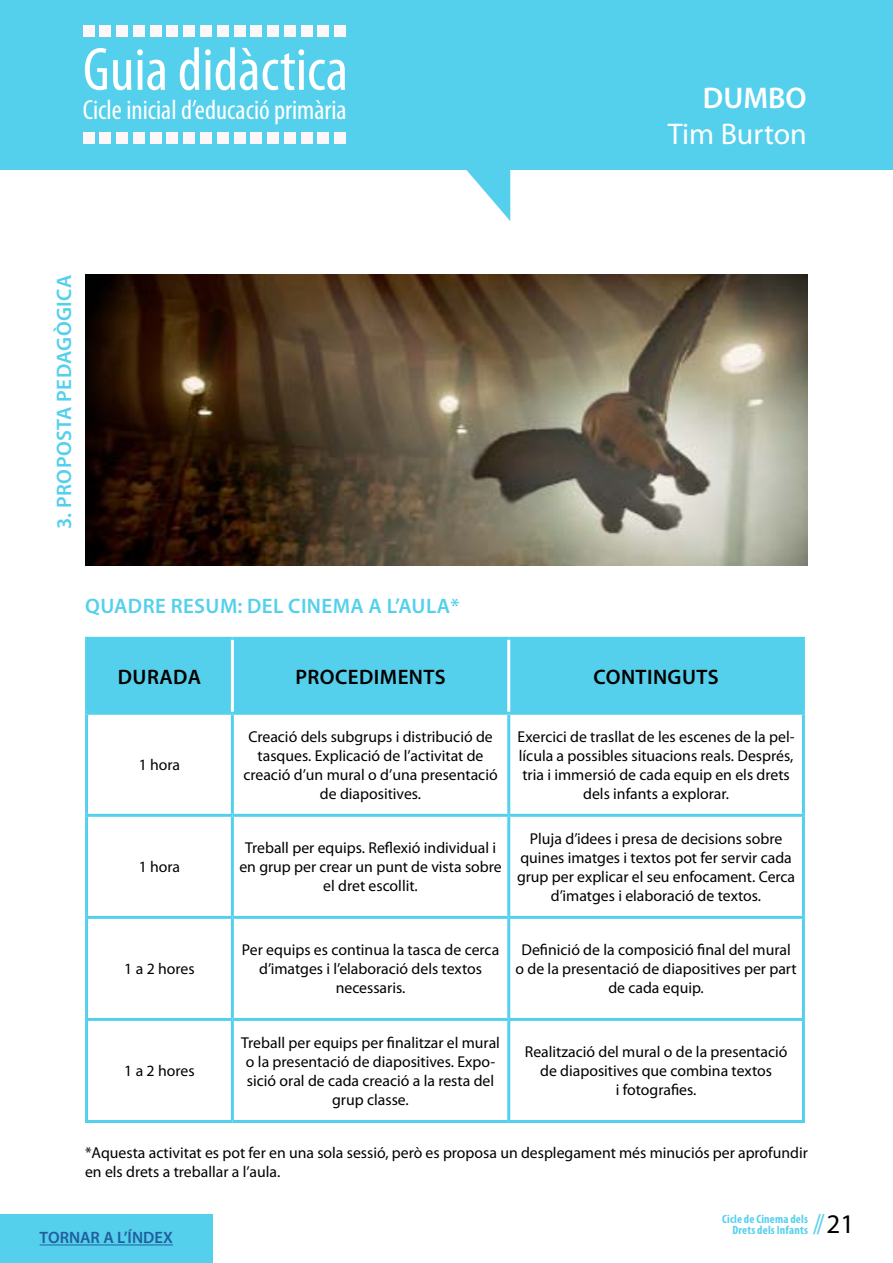
<style>
.page{position:relative;width:893px;height:1263px;background:#fff}
.page>*{position:absolute;margin:0;border:0;box-sizing:border-box;transform-origin:0 0}
.t1{font:condensed 61.5px "Myriad Pro";color:#fff}
.t2{font:30px "Myriad Pro";color:#fff}
.t3{font:600 30px "Myriad Pro";color:#fff}
.t4{font:28.5px "Minion Pro";color:#55d0ec}
.t5{font:condensed 27.75px "Myriad Pro";color:#fff}
.t6{font:600 21px "Myriad Pro";letter-spacing:.02em;color:#55d0ec}
.t7{font:600 21px "Myriad Pro";letter-spacing:.02em;color:#000}
.t8{font:600 16.5px "Myriad Pro";color:#215e9e}
.t9{font:15.75px/18.9px "Myriad Pro";color:#000;text-align:center}
.t10{font:700 condensed 12px/10.5px "Myriad Pro";letter-spacing:.015em;color:#55d0ec;text-align:right}
.s1{font-family:"Myriad Pro";font-size:27px;color:#000}
</style>
<div class="page">
<div style="left:0;top:0;width:893px;height:169px;background:#55d0ec"></div>
<svg style="left:459px;top:169px;width:51px;height:52px"></svg>
<div style="left:83px;top:26px;width:11px;height:11px;background:#fef7fa"></div>
<div style="left:100px;top:26px;width:11px;height:11px;background:#fef7fa"></div>
<div style="left:116px;top:26px;width:12px;height:11px;background:#fef7fa"></div>
<div style="left:133px;top:26px;width:12px;height:11px;background:#fef7fa"></div>
<div style="left:150px;top:26px;width:11px;height:11px;background:#fef7fa"></div>
<div style="left:167px;top:26px;width:11px;height:11px;background:#fef7fa"></div>
<div style="left:183px;top:26px;width:12px;height:11px;background:#fef7fa"></div>
<div style="left:200px;top:26px;width:12px;height:11px;background:#fef7fa"></div>
<div style="left:217px;top:26px;width:11px;height:11px;background:#fef7fa"></div>
<div style="left:234px;top:26px;width:11px;height:11px;background:#fef7fa"></div>
<div style="left:251px;top:26px;width:11px;height:11px;background:#fef7fa"></div>
<div style="left:267px;top:26px;width:12px;height:11px;background:#fef7fa"></div>
<div style="left:284px;top:26px;width:12px;height:11px;background:#fef7fa"></div>
<div style="left:301px;top:26px;width:11px;height:11px;background:#fef7fa"></div>
<div style="left:318px;top:26px;width:11px;height:11px;background:#fef7fa"></div>
<div style="left:334px;top:26px;width:12px;height:11px;background:#fef7fa"></div>
<div style="left:83px;top:132px;width:11px;height:12px;background:#fef7fa"></div>
<div style="left:100px;top:132px;width:11px;height:12px;background:#fef7fa"></div>
<div style="left:116px;top:132px;width:12px;height:12px;background:#fef7fa"></div>
<div style="left:133px;top:132px;width:12px;height:12px;background:#fef7fa"></div>
<div style="left:150px;top:132px;width:11px;height:12px;background:#fef7fa"></div>
<div style="left:167px;top:132px;width:11px;height:12px;background:#fef7fa"></div>
<div style="left:183px;top:132px;width:12px;height:12px;background:#fef7fa"></div>
<div style="left:200px;top:132px;width:12px;height:12px;background:#fef7fa"></div>
<div style="left:217px;top:132px;width:11px;height:12px;background:#fef7fa"></div>
<div style="left:234px;top:132px;width:11px;height:12px;background:#fef7fa"></div>
<div style="left:251px;top:132px;width:11px;height:12px;background:#fef7fa"></div>
<div style="left:267px;top:132px;width:12px;height:12px;background:#fef7fa"></div>
<div style="left:284px;top:132px;width:12px;height:12px;background:#fef7fa"></div>
<div style="left:301px;top:132px;width:11px;height:12px;background:#fef7fa"></div>
<div style="left:318px;top:132px;width:11px;height:12px;background:#fef7fa"></div>
<div style="left:334px;top:132px;width:12px;height:12px;background:#fef7fa"></div>
<div style="left:0;top:1214px;width:213px;height:49px;background:#55d0ec"></div>
<hr style="left:40px;top:1244px;width:133px;height:1px;background:#215e9e">
<div style="left:88px;top:640px;width:714px;height:72px;background:#55d0ec"></div>
<hr style="left:802px;top:1021px;width:3px;height:99px;background:#55d0ec">
<hr style="left:85px;top:637px;width:147px;height:3px;background:#55d0ec">
<hr style="left:85px;top:640px;width:3px;height:72px;background:#55d0ec">
<hr style="left:232px;top:637px;width:277px;height:3px;background:#55d0ec">
<hr style="left:509px;top:637px;width:296px;height:3px;background:#55d0ec">
<hr style="left:802px;top:640px;width:3px;height:72px;background:#55d0ec">
<hr style="left:85px;top:712px;width:147px;height:3px;background:#55d0ec">
<hr style="left:232px;top:712px;width:277px;height:3px;background:#55d0ec">
<hr style="left:509px;top:712px;width:296px;height:3px;background:#55d0ec">
<hr style="left:802px;top:715px;width:3px;height:99px;background:#55d0ec">
<hr style="left:85px;top:814px;width:147px;height:3px;background:#55d0ec">
<hr style="left:232px;top:814px;width:277px;height:3px;background:#55d0ec">
<hr style="left:509px;top:814px;width:296px;height:3px;background:#55d0ec">
<hr style="left:85px;top:916px;width:147px;height:3px;background:#55d0ec">
<hr style="left:232px;top:916px;width:277px;height:3px;background:#55d0ec">
<hr style="left:509px;top:916px;width:296px;height:3px;background:#55d0ec">
<hr style="left:85px;top:1018px;width:147px;height:3px;background:#55d0ec">
<hr style="left:232px;top:1018px;width:277px;height:3px;background:#55d0ec">
<hr style="left:509px;top:1018px;width:296px;height:3px;background:#55d0ec">
<hr style="left:85px;top:715px;width:3px;height:99px;background:#55d0ec">
<hr style="left:85px;top:1021px;width:3px;height:99px;background:#55d0ec">
<hr style="left:507px;top:640px;width:3px;height:72px;background:#fff">
<hr style="left:231px;top:715px;width:3px;height:99px;background:#55d0ec">
<hr style="left:507px;top:715px;width:3px;height:99px;background:#55d0ec">
<hr style="left:231px;top:817px;width:3px;height:99px;background:#55d0ec">
<hr style="left:507px;top:817px;width:3px;height:99px;background:#55d0ec">
<hr style="left:231px;top:919px;width:3px;height:99px;background:#55d0ec">
<hr style="left:507px;top:919px;width:3px;height:99px;background:#55d0ec">
<hr style="left:231px;top:1021px;width:3px;height:99px;background:#55d0ec">
<hr style="left:507px;top:1021px;width:3px;height:99px;background:#55d0ec">
<hr style="left:231px;top:640px;width:3px;height:72px;background:#fff">
<hr style="left:85px;top:817px;width:3px;height:99px;background:#55d0ec">
<hr style="left:802px;top:817px;width:3px;height:99px;background:#55d0ec">
<hr style="left:85px;top:919px;width:3px;height:99px;background:#55d0ec">
<hr style="left:802px;top:919px;width:3px;height:99px;background:#55d0ec">
<hr style="left:85px;top:1120px;width:147px;height:3px;background:#55d0ec">
<hr style="left:232px;top:1120px;width:277px;height:3px;background:#55d0ec">
<hr style="left:509px;top:1120px;width:296px;height:3px;background:#55d0ec">
<img style="left:85px;top:274px;width:723px;height:291px">
<h1 class="t1" style="left:83px;top:32px;width:267px">Guia didàctica</h1>
<h3 class="t5" style="left:83px;top:93px;width:265px">Cicle inicial d’educació primària</h3>
<h2 class="t3" style="left:703px;top:78px;width:105px">DUMBO</h2>
<h2 class="t2" style="left:668px;top:115px;width:141px">Tim Burton</h2>
<h3 class="t6" style="left:51px;top:529px;width:254px;rotate:-90deg">3. PROPOSTA PEDAGÒGICA</h3>
<h3 class="t6" style="left:85px;top:593px;width:29px">QUADRE</h3>
<h3 class="t6" style="left:171px;top:593px;width:131px">RESUM: DEL CINEMA</h3>
<h3 class="t6" style="left:369px;top:593px;width:44px">A L’AULA</h3>
<h3 class="t6" style="left:450px;top:593px;width:11px">*</h3>
<h3 class="t7" style="left:118px;top:663px;width:85px">DURADA</h3>
<h3 class="t7" style="left:295px;top:663px;width:150px">PROCEDIMENTS</h3>
<h3 class="t7" style="left:594px;top:663px;width:125px">CONTINGUTS</h3>
<p class="t9" style="left:139px;top:755px;width:43px">1 hora</p>
<p class="t9" style="left:139px;top:857px;width:43px">1 hora</p>
<p class="t9" style="left:124px;top:959px;width:72px">1 a 2 hores</p>
<p class="t9" style="left:243px;top:727px;width:256px">Creació dels subgrups i distribució de tasques. Explicació de l’activitat de creació d’un mural o d’una presentació de diapositives.</p>
<p class="t9" style="left:518px;top:727px;width:277px">Exercici de trasllat de les escenes de la pel· lícula a possibles situacions reals. Després, tria i immersió de cada equip en els drets dels infants a explorar.</p>
<p class="t9" style="left:239px;top:838px;width:264px">Treball per equips. Reflexió individual i en grup per crear un punt de vista sobre el dret escollit.</p>
<p class="t9" style="left:517px;top:829px;width:280px">Pluja d’idees i presa de decisions sobre quines imatges i textos pot fer servir cada grup per explicar el seu enfocament. Cerca d’imatges i elaboració de textos.</p>
<p class="t9" style="left:242px;top:940px;width:259px">Per equips es continua la tasca de cerca d’imatges i l’elaboració dels textos necessaris.</p>
<p class="t9" style="left:515px;top:940px;width:283px">Definició de la composició final del mural o de la presentació de diapositives per part de cada equip.</p>
<p class="t9" style="left:241px;top:1033px;width:260px">Treball per equips per finalitzar el mural o la presentació de diapositives. Expo&shy;sició oral de cada creació a la resta del grup classe.</p>
<p class="t9" style="left:525px;top:1042px;width:264px">Realització del mural o de la presentació de diapositives que combina textos<br>i fotografies.</p>
<p class="t9" style="left:85px;top:1143px;width:724px;text-align:left">*Aquesta activitat es pot fer en una sola sessió, però es proposa un desplegament més minuciós per aprofundir en els drets a treballar a l’aula.</p>
<p class="t9" style="left:124px;top:1061px;width:72px">1 a 2 hores</p>
<p class="t8" style="left:40px;top:1227px;width:135px">TORNAR A L’ÍNDEX</p>
<h3 class="t4" style="left:812px;top:1204px;width:43px">//<span class="s1">21</span></h3>
<p class="t10" style="left:722px;top:1213px;width:87px">Cicle de Cinema dels<br>Drets dels Infants</p>
</div>
